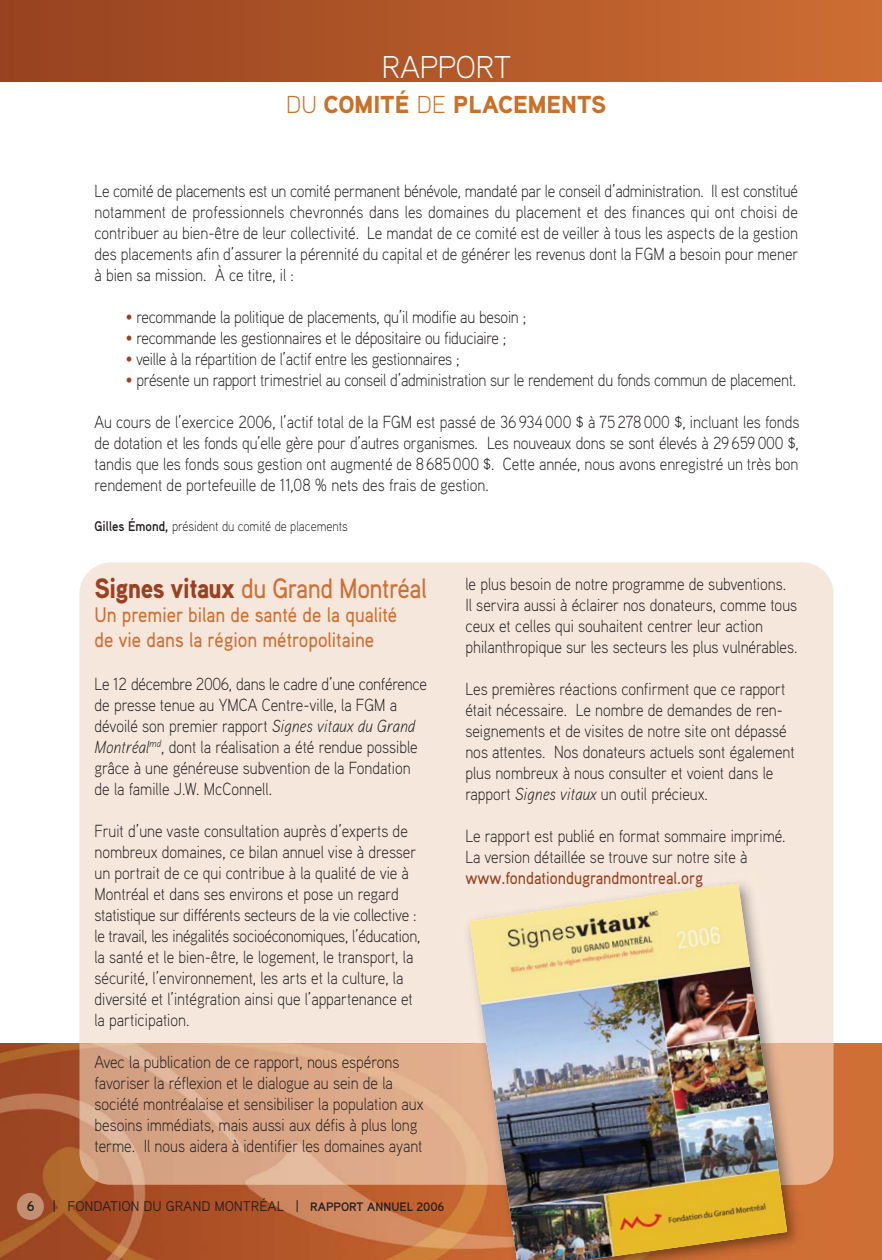
<style>
.page{position:relative;width:882px;height:1260px;background:#fff}
.page>*{position:absolute;margin:0;border:0;box-sizing:border-box;transform-origin:0 0}
.t1{font:300 31.5px "Aaux Pro";letter-spacing:-.005em;color:#fff}
.t2{font:500 28px "Aaux Pro";letter-spacing:-.02em;color:#ce6f34;scale:.9 1}
.t3{font:900 24.5px "Aaux Pro";color:#ca7028}
.t4{font:500 21px/24.5px "Aaux Pro";color:#ce6f34;scale:.9 1}
.t5{font:300 17.5px/21px "Aaux Pro";color:#231f20;scale:.9 1}
.t6{font:500 17.5px "Aaux Pro";color:#984221;scale:.9 1}
.t7{font:14px "Aaux Pro";color:#231f20}
.t8{font:300 14px "Aaux Pro";color:#231f20;scale:.9 1}
.t9{font:700 14px "Aaux Pro";color:#231f20}
.s1{font-weight:300}
.s2{color:#984221}
.s3{font-weight:700}
.s4{font-weight:900;color:#984221}
.s5{font-style:italic}
.s6{font-weight:700;font-size:12.25px}
</style>
<div class="page">
<img style="left:0;top:1043px;width:882px;height:217px">
<div style="left:0;top:0;width:882px;height:82px;background:linear-gradient(to right,#974220,#cd6d33)"></div>
<img style="left:17px;top:1193px;width:27px;height:27px">
<div style="left:79px;top:562px;width:755px;height:481px;background:#f5e7dc"></div>
<img style="left:79px;top:1153px;width:755px;height:32px">
<img style="left:787px;top:1185px;width:23px;height:75px">
<div style="left:457px;top:871px;width:324px;height:172px;background:#f5e7dc"></div>
<div style="left:787px;top:1043px;width:14px;height:142px;background:#e5b390"></div>
<img style="left:469px;top:884px;width:318px;height:376px">
<h1 class="t1" style="left:382px;top:56px;width:131px">RAPPORT</h1>
<h3 class="t3" style="left:286px;top:96px;width:322px"><span class="s1">DU</span> COMITÉ <span class="s1">DE</span> PLACEMENTS</h3>
<p class="t5" style="left:94px;top:183px;width:784px;text-align:justify">Le comité de placements est un comité permanent bénévole, mandaté par le conseil d’administration. Il est constitué notamment de professionnels chevronnés dans les domaines du placement et des finances qui ont choisi de contribuer au bien-être de leur collectivité. Le mandat de ce comité est de veiller à tous les aspects de la gestion des placements afin d’assurer la pérennité du capital et de générer les revenus dont la FGM a besoin pour mener à bien sa mission. À ce titre, il :</p>
<p class="t5" style="left:126px;top:309px;width:446px"><span class="s2">•</span> recommande la politique de placements, qu’il modifie au besoin ;</p>
<p class="t5" style="left:126px;top:330px;width:424px"><span class="s2">•</span> recommande les gestionnaires et le dépositaire ou fiduciaire ;</p>
<p class="t5" style="left:126px;top:351px;width:372px"><span class="s2">•</span> veille à la répartition de l’actif entre les gestionnaires ;</p>
<p class="t5" style="left:126px;top:372px;width:746px"><span class="s2">•</span> présente un rapport trimestriel au conseil d’administration sur le rendement du fonds commun de placement.</p>
<p class="t5" style="left:94px;top:414px;width:785px;text-align:justify">Au cours de l’exercice 2006, l’actif total de la FGM est passé de 36 934 000 $ à 75 278 000 $, incluant les fonds de dotation et les fonds qu’elle gère pour d’autres organismes. Les nouveaux dons se sont élevés à 29 659 000 $, tandis que les fonds sous gestion ont augmenté de 8 685 000 $. Cette année, nous avons enregistré un très bon rendement de portefeuille de 11,08 % nets des frais de gestion.</p>
<p class="t8" style="left:94px;top:521px;width:283px"><span class="s3">Gilles Émond,</span> président du comité de placements</p>
<h2 class="t2" style="left:94px;top:578px;width:371px"><span class="s4">Signes vitaux</span> du Grand Montréal</h2>
<p class="t4" style="left:94px;top:605px;width:338px">Un premier bilan de santé de la qualité de vie dans la région métropolitaine</p>
<p class="t5" style="left:94px;top:675px;width:371px">Le 12 décembre 2006, dans le cadre d’une conférence de presse tenue au YMCA Centre-ville, la FGM a dévoilé son premier rapport <span class="s5">Signes vitaux du Grand Montréal</span><sup>md</sup>, dont la réalisation a été rendue possible grâce à une généreuse subvention de la Fondation de la famille J.W. McConnell.</p>
<p class="t5" style="left:94px;top:822px;width:364px">Fruit d’une vaste consultation auprès d’experts de nombreux domaines, ce bilan annuel vise à dresser un portrait de ce qui contribue à la qualité de vie à Montréal et dans ses environs et pose un regard statistique sur différents secteurs de la vie collective : le travail, les inégalités socioéconomiques, l’éducation, la santé et le bien-être, le logement, le transport, la sécurité, l’environnement, les arts et la culture, la diversité et l’intégration ainsi que l’appartenance et la participation.</p>
<p class="t5" style="left:94px;top:1053px;width:367px">Avec la publication de ce rapport, nous espérons favoriser la réflexion et le dialogue au sein de la société montréalaise et sensibiliser la population aux besoins immédiats, mais aussi aux défis à plus long terme. Il nous aidera à identifier les domaines ayant</p>
<p class="t9" style="left:27px;top:1201px;width:9px">6</p>
<p class="t7" style="left:52px;top:1201px;width:394px">| FONDATION DU GRAND MONTRÉAL | <span class="s6">RAPPORT ANNUEL 2006</span></p>
<p class="t5" style="left:465px;top:575px;width:371px">le plus besoin de notre programme de subventions.<br>Il servira aussi à éclairer nos donateurs, comme tous ceux et celles qui souhaitent centrer leur action philanthropique sur les secteurs les plus vulnérables.</p>
<p class="t5" style="left:465px;top:680px;width:367px">Les premières réactions confirment que ce rapport était nécessaire. Le nombre de demandes de ren&shy;seignements et de visites de notre site ont dépassé nos attentes. Nos donateurs actuels sont également plus nombreux à nous consulter et voient dans le rapport <span class="s5">Signes vitaux</span> un outil précieux.</p>
<p class="t5" style="left:465px;top:827px;width:357px">Le rapport est publié en format sommaire imprimé.<br>La version détaillée se trouve sur notre site à</p>
<p class="t6" style="left:465px;top:871px;width:266px">www.fondationdugrandmontreal.org</p>
</div>
